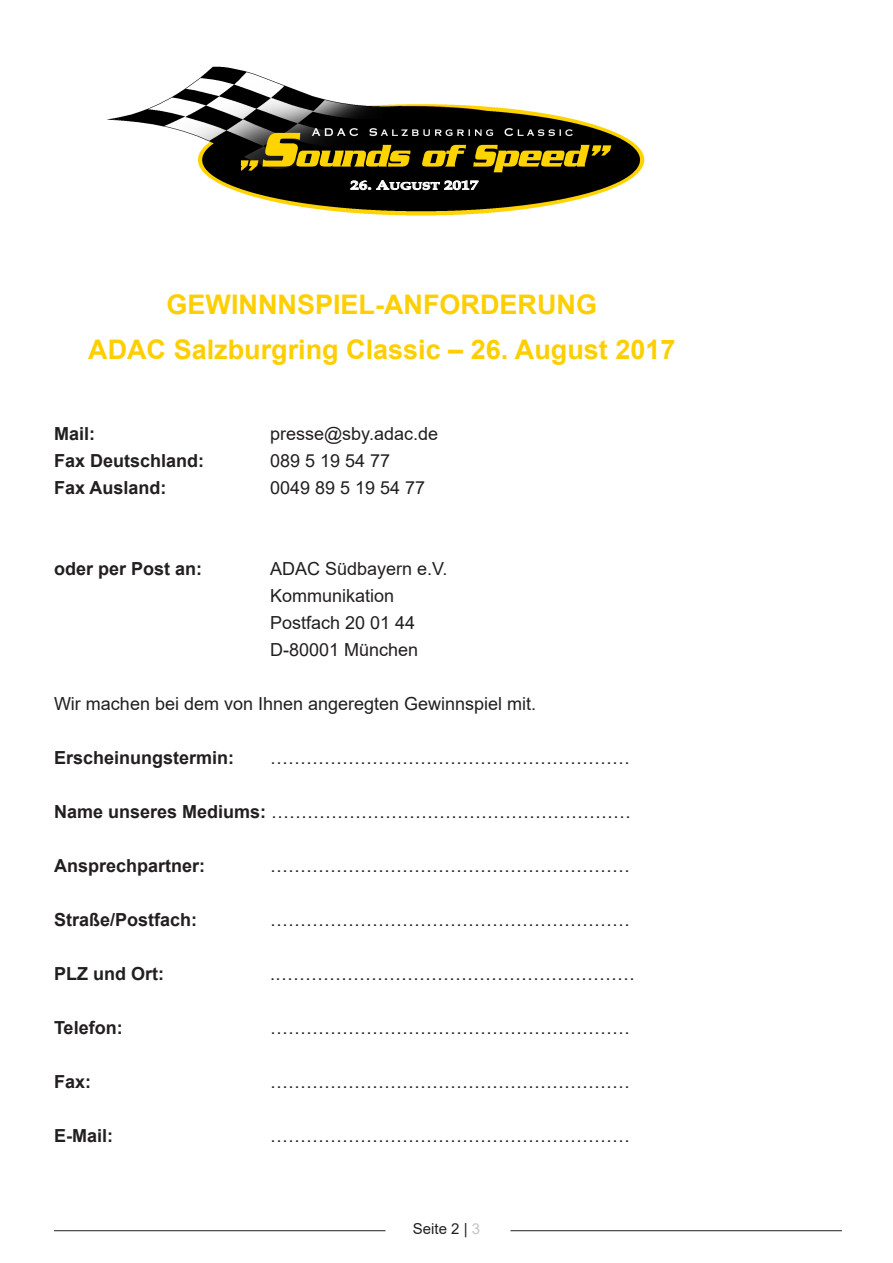
<style>
.page{position:relative;width:893px;height:1263px;background:#fff}
.page>*{position:absolute;margin:0;border:0;box-sizing:border-box;transform-origin:0 0}
.t1{font:700 27px "Arial";color:#fecf00}
.t2{font:18px "Arial";color:#231f20}
.t3{font:700 18px "Arial";color:#231f20}
.t4{font:15px "Arial";color:#231f20}
.t5{font:700 12.6px "Palatino Linotype";color:#fff;scale:1.36 1}
.s1{font-size:10.05px}
.s2{font-weight:700}
.s3{color:#c4c5c7}
</style>
<div class="page">
<hr style="left:54px;top:1230px;width:331px;height:1px;background:#231f20">
<hr style="left:510px;top:1230px;width:332px;height:1px;background:#231f20">
<img style="left:108px;top:67px;width:536px;height:149px">
<svg style="left:350px;top:180px;width:128px;height:10px"></svg>
<p class="t5" style="left:350px;top:176px;width:96px">26. A<span class="s1">UGUST</span> 2017</p>
<p class="t1" style="left:167px;top:285px;width:432px">GEWINNNSPIEL-ANFORDERUNG</p>
<p class="t1" style="left:88px;top:330px;width:589px">ADAC Salzburgring Classic – 26. August 2017</p>
<p class="t3" style="left:54px;top:421px;width:43px">Mail:</p>
<p class="t2" style="left:270px;top:421px;width:170px">presse@sby.adac.de</p>
<p class="t3" style="left:54px;top:448px;width:152px">Fax Deutschland:</p>
<p class="t2" style="left:270px;top:448px;width:122px">089 5 19 54 77</p>
<p class="t3" style="left:54px;top:475px;width:114px">Fax Ausland:</p>
<p class="t2" style="left:270px;top:475px;width:157px">0049 89 5 19 54 77</p>
<p class="t3" style="left:54px;top:556px;width:150px">oder per Post an:</p>
<p class="t2" style="left:270px;top:556px;width:179px">ADAC Südbayern e.V.</p>
<p class="t2" style="left:270px;top:583px;width:126px">Kommunikation</p>
<p class="t2" style="left:270px;top:610px;width:147px">Postfach 20 01 44</p>
<p class="t2" style="left:270px;top:637px;width:150px">D-80001 München</p>
<p class="t2" style="left:54px;top:691px;width:484px">Wir machen bei dem von Ihnen angeregten Gewinnspiel mit.</p>
<p class="t3" style="left:54px;top:745px;width:182px">Erscheinungstermin:</p>
<p class="t2" style="left:270px;top:745px;width:361px">……………………………………………………</p>
<p class="t2" style="left:54px;top:799px;width:579px"><span class="s2">Name unseres Mediums:</span> ……………………………………………………</p>
<p class="t3" style="left:54px;top:853px;width:153px">Ansprechpartner:</p>
<p class="t2" style="left:270px;top:853px;width:361px">……………………………………………………</p>
<p class="t3" style="left:54px;top:907px;width:145px">Straße/Postfach:</p>
<p class="t2" style="left:270px;top:907px;width:361px">……………………………………………………</p>
<p class="t3" style="left:54px;top:961px;width:111px">PLZ und Ort:</p>
<p class="t2" style="left:270px;top:961px;width:367px">.……………………………………………………</p>
<p class="t3" style="left:54px;top:1015px;width:70px">Telefon:</p>
<p class="t2" style="left:270px;top:1015px;width:361px">……………………………………………………</p>
<p class="t3" style="left:54px;top:1069px;width:39px">Fax:</p>
<p class="t2" style="left:270px;top:1069px;width:361px">……………………………………………………</p>
<p class="t3" style="left:54px;top:1123px;width:61px">E-Mail:</p>
<p class="t2" style="left:270px;top:1123px;width:361px">……………………………………………………</p>
<p class="t4" style="left:413px;top:1218px;width:69px">Seite 2 | <span class="s3">3</span></p>
</div>
